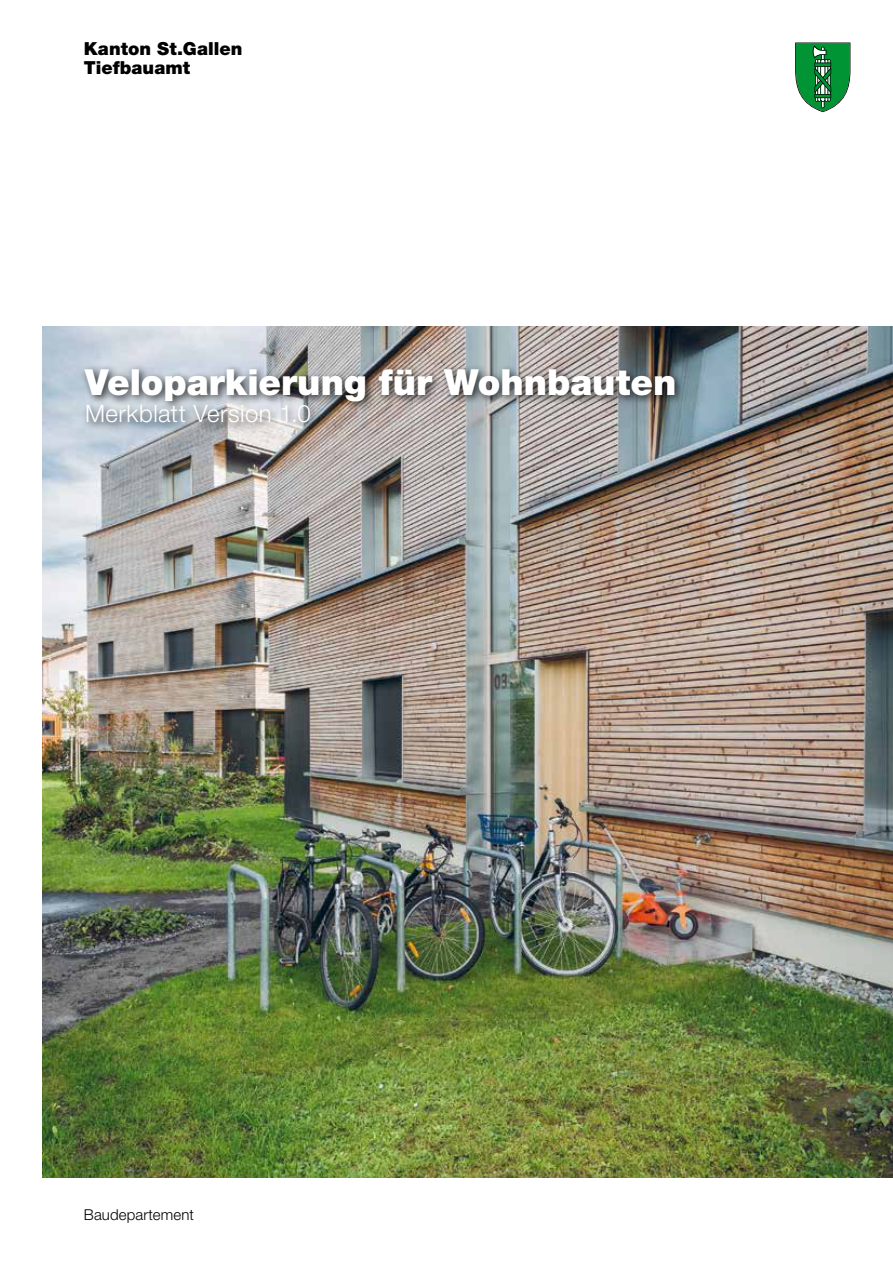
<style>
.page{position:relative;width:893px;height:1263px;background:#fff}
.page>*{position:absolute;margin:0;border:0;box-sizing:border-box;transform-origin:0 0}
.t1{font:900 36px "Helvetica Neue LT Std";color:#fff}
.t2{font:300 24px "Helvetica Neue LT Std";letter-spacing:.02em;color:#fff}
.t3{font:900 18px/19.8px "Helvetica Neue LT Std";letter-spacing:.005em;color:#000}
.t4{font:300 15px "Helvetica Neue LT Std";letter-spacing:.005em;color:#000}
</style>
<div class="page">
<img style="left:43px;top:326px;width:850px;height:852px">
<div style="left:80px;top:364px;width:605px;height:69px;background:#000;opacity:.75"></div>
<svg style="left:795px;top:43px;width:55px;height:69px"></svg>
<p class="t3" style="left:84px;top:38px;width:160px">Kanton St.Gallen<br>Tiefbauamt</p>
<p class="t1" style="left:85px;top:360px;width:593px">Veloparkierung für Wohnbauten</p>
<p class="t2" style="left:85px;top:399px;width:227px">Merkblatt Version 1.0</p>
<p class="t4" style="left:84px;top:1206px;width:111px">Baudepartement</p>
</div>
